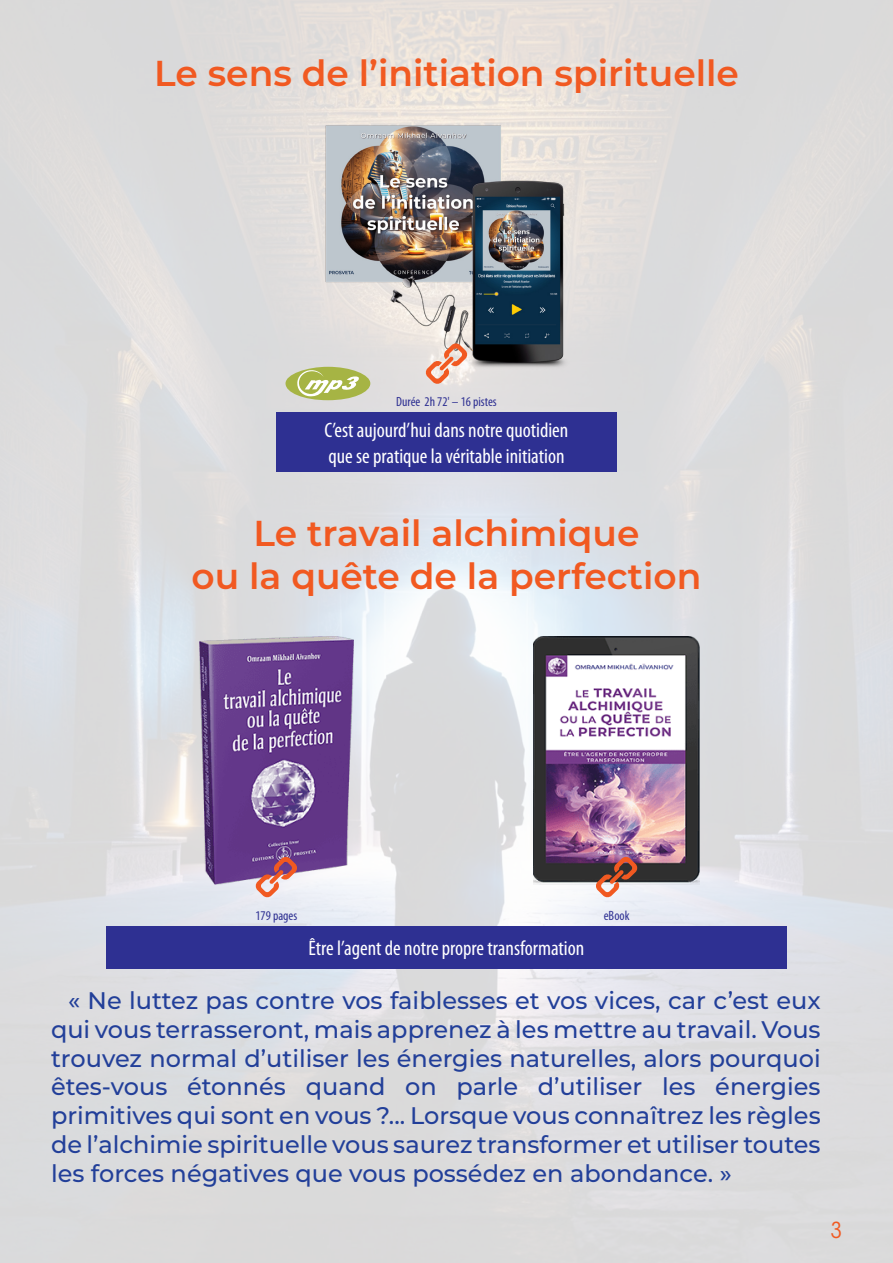
<style>
.page{position:relative;width:893px;height:1263px;background:#fff}
.page>*{position:absolute;margin:0;border:0;box-sizing:border-box;transform-origin:0 0}
.Produit_Titre{font:600 36px/43.2px "Montserrat";color:#f15921;text-align:center}
.Produit_texte{font:500 24px/28.8px "Montserrat";color:#223f99;text-align:justify}
.t1{font:condensed 21.9px "ITC Avant Garde Std";color:#f15921}
.Produit_Slogan{font:condensed 21px/25.2px "Myriad Pro";color:#fff}
.Produit_Infos{font:condensed 13.5px "Myriad Pro";color:#2e3092}
.Produit_Infos-2{font:condensed 13.35px "Myriad Pro";color:#2e3092}
</style>
<div class="page">
<img style="left:0;top:0;width:893px;height:1263px">
<div style="left:276px;top:412px;width:341px;height:60px;background:#2e3092"></div>
<img style="left:322px;top:123px;width:248px;height:248px">
<svg style="left:425px;top:343px;width:43px;height:41px;background:#edbeab"></svg>
<div style="left:285px;top:367px;width:85px;height:33px;background:#a6b444;border-radius:50%"></div>
<svg style="left:296px;top:369px;width:64px;height:28px"></svg>
<div style="left:106px;top:926px;width:681px;height:42px;background:#2e3092"></div>
<img style="left:200px;top:636px;width:153px;height:248px">
<svg style="left:255px;top:856px;width:43px;height:42px;background:#c18997"></svg>
<img style="left:534px;top:636px;width:165px;height:248px">
<svg style="left:595px;top:856px;width:43px;height:42px"></svg>
<p class="Produit_Titre" style="left:154px;top:50px;width:586px">Le sens de l’initiation spirituelle</p>
<p class="Produit_Infos-2" style="left:396px;top:394px;width:102px">Durée 2h 72' – 16 pistes</p>
<p class="Produit_Slogan" style="left:325px;top:417px;width:245px">C’est aujourd’hui dans notre quotidien que se pratique la véritable initiation</p>
<p class="Produit_Titre" style="left:191px;top:510px;width:511px">Le travail alchimique<br>ou la quête de la perfection</p>
<p class="Produit_Infos-2" style="left:255px;top:907px;width:43px">179 pages</p>
<p class="Produit_Infos" style="left:604px;top:907px;width:27px">eBook</p>
<p class="Produit_Slogan" style="left:309px;top:935px;width:277px">Être l’agent de notre propre transformation</p>
<p class="Produit_texte" style="left:51px;top:985px;width:771px;text-indent:17px">« Ne luttez pas contre vos faiblesses et vos vices, car c’est eux qui vous terrasseront, mais apprenez à les mettre au travail. Vous trouvez normal d’utiliser les énergies naturelles, alors pourquoi êtes-vous étonnés quand on parle d’utiliser les énergies primitives qui sont en vous ?... Lorsque vous connaîtrez les règles de l’alchimie spirituelle vous saurez transformer et utiliser toutes les forces négatives que vous possédez en abondance. »</p>
<p class="t1" style="left:830px;top:1216px;width:13px">3</p>
</div>
